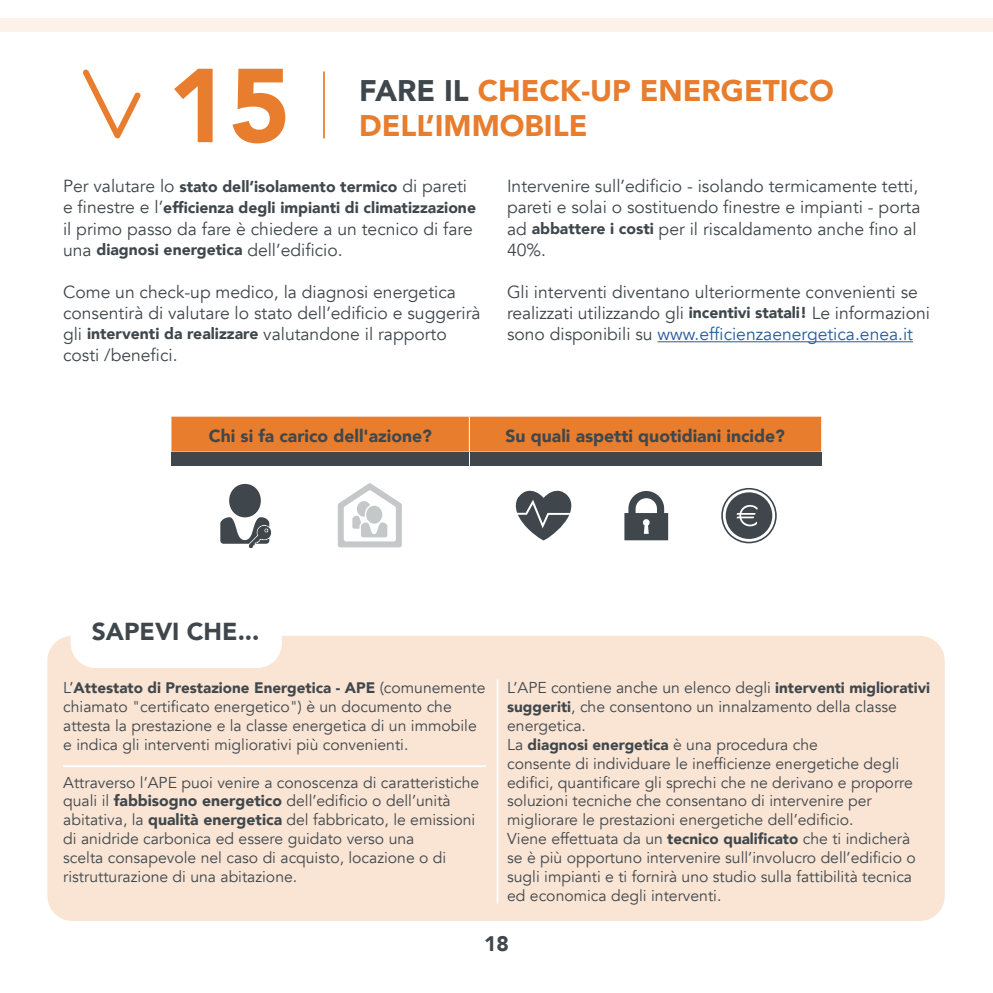
<style>
.page{position:relative;width:993px;height:993px;background:#fff}
.page>*{position:absolute;margin:0;border:0;box-sizing:border-box;transform-origin:0 0}
.t1{font:900 103.6px "Avenir";color:#e77d2d}
.t2{font:900 29.75px "Avenir";color:#e77d2d}
.t3{font:900 24.5px "Avenir";color:#3f474c}
.t4{font:900 21px "Avenir";color:#3f474c}
.t5{font:17.5px/21px "Avenir";color:#3f474c}
.t6{font:900 17.5px "Avenir";color:#3f474c}
.t7{font:15.75px/18.9px "Avenir";color:#3f474c}
.t8{font:900 15.75px/21px "Avenir";color:#3f474c}
.t9{font:900 15.22px "Avenir";color:#3f474c}
.s1{color:#3f474c}
.s2{font-weight:400;font-size:17.5px}
.s3{font-weight:900;font-size:15.75px}
.s4{color:#275b9b}
.s5{font-weight:400;font-size:15.75px}
.s6{font-weight:900}
.s7{font-weight:900;font-size:15.22px}
</style>
<div class="page">
<hr style="left:657px;top:341px;width:255px;height:1px;background:#275b9b">
<div style="left:0;top:19px;width:992px;height:13px;background:#fcf2ea"></div>
<hr style="left:323px;top:71px;width:2px;height:67px;background:#e77d2d">
<svg style="left:992px;top:19px;width:1px;height:13px"></svg>
<div style="left:47px;top:635px;width:897px;height:285px;background:#fae5d5;border-radius:25px"></div>
<hr style="left:496px;top:679px;width:2px;height:224px;background:#fff">
<hr style="left:63px;top:765px;width:423px;height:1px;background:#fff">
<div style="left:71px;top:601px;width:211px;height:66px;background:#fff;border-radius:25px"></div>
<div style="left:171px;top:416px;width:649px;height:35px;background:#e77d2d"></div>
<hr style="left:469px;top:416px;width:1px;height:35px;background:#fff">
<div style="left:171px;top:452px;width:298px;height:13px;background:#3f474c"></div>
<svg style="left:220px;top:483px;width:52px;height:65px"></svg>
<svg style="left:338px;top:483px;width:64px;height:64px"></svg>
<svg style="left:515px;top:490px;width:56px;height:50px"></svg>
<svg style="left:624px;top:491px;width:44px;height:49px"></svg>
<svg style="left:721px;top:488px;width:55px;height:55px"></svg>
<div style="left:469px;top:452px;width:352px;height:13px;background:#3f474c"></div>
<svg style="left:83px;top:70px;width:58px;height:68px"></svg>
<h1 class="t1" style="left:168px;top:17px;width:124px">15</h1>
<h2 class="t2" style="left:359px;top:65px;width:476px"><span class="s1">FARE IL</span> CHECK-UP ENERGETICO</h2>
<h2 class="t2" style="left:359px;top:100px;width:230px">DELL’IMMOBILE</h2>
<p class="t8" style="left:63px;top:175px;width:414px"><span class="s2">Per valutare lo</span> stato dell’isolamento termico <span class="s2">di pareti e finestre e l’</span>efficienza degli impianti di climatizzazione</p>
<p class="t5" style="left:63px;top:218px;width:411px">il primo passo da fare è chiedere a un tecnico di fare</p>
<p class="t8" style="left:63px;top:238px;width:281px"><span class="s2">una</span> diagnosi energetica <span class="s2">dell’edificio.</span></p>
<p class="t5" style="left:63px;top:281px;width:419px">Come un check-up medico, la diagnosi energetica consentirà di valutare lo stato dell’edificio e suggerirà gli <span class="s3">interventi da realizzare</span> valutandone il rapporto costi /benefici.</p>
<p class="t5" style="left:507px;top:176px;width:415px">Intervenire sull’edificio - isolando termicamente tetti, pareti e solai o sostituendo finestre e impianti - porta ad <span class="s3">abbattere i costi</span> per il riscaldamento anche fino al 40%.</p>
<p class="t5" style="left:507px;top:281px;width:424px">Gli interventi diventano ulteriormente convenienti se realizzati utilizzando gli <span class="s3">incentivi statali!</span> Le informazioni sono disponibili su <span class="s4">www.efficienzaenergetica.enea.it</span></p>
<p class="t6" style="left:209px;top:420px;width:224px">Chi si fa carico dell'azione?</p>
<p class="t6" style="left:505px;top:420px;width:281px">Su quali aspetti quotidiani incide?</p>
<h3 class="t3" style="left:92px;top:610px;width:169px">SAPEVI CHE...</h3>
<p class="t9" style="left:63px;top:674px;width:423px"><span class="s5">L’</span>Attestato di Prestazione Energetica - APE <span class="s5">(comunemente</span></p>
<p class="t7" style="left:63px;top:697px;width:415px">chiamato "certificato energetico") è un documento che attesta la prestazione e la classe energetica di un immobile e indica gli interventi migliorativi più convenienti.</p>
<p class="t7" style="left:63px;top:772px;width:417px">Attraverso l’APE puoi venire a conoscenza di caratteristiche quali il <span class="s6">fabbisogno energetico</span> dell’edificio o dell’unità abitativa, la <span class="s6">qualità energetica</span> del fabbricato, le emissioni di anidride carbonica ed essere guidato verso una<br>scelta consapevole nel caso di acquisto, locazione o di ristrutturazione di una abitazione.</p>
<p class="t7" style="left:507px;top:678px;width:424px">L’APE contiene anche un elenco degli <span class="s7">interventi migliorativi suggeriti</span>, che consentono un innalzamento della classe energetica.<br>La <span class="s7">diagnosi energetica</span> è una procedura che<br>consente di individuare le inefficienze energetiche degli edifici, quantificare gli sprechi che ne derivano e proporre soluzioni tecniche che consentano di intervenire per migliorare le prestazioni energetiche dell’edificio.<br>Viene effettuata da un <span class="s7">tecnico qualificato</span> che ti indicherà<br>se è più opportuno intervenire sull’involucro dell’edificio o sugli impianti e ti fornirà uno studio sulla fattibilità tecnica ed economica degli interventi.</p>
<h3 class="t4" style="left:484px;top:925px;width:26px">18</h3>
</div>
